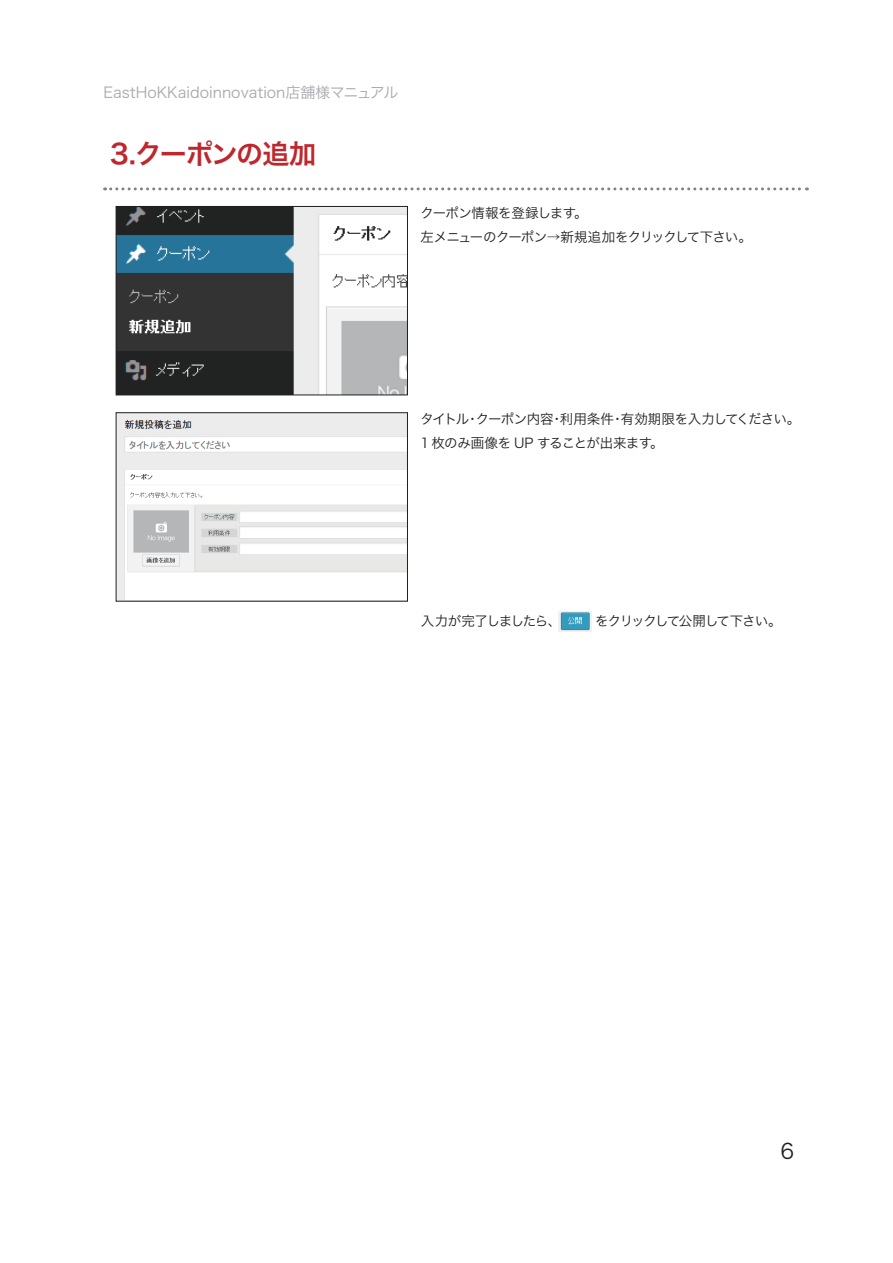
<style>
.page{position:relative;width:893px;height:1263px;background:#fff}
.page>*{position:absolute;margin:0;border:0;box-sizing:border-box;transform-origin:0 0}
.t1{font:27px "Hira Kaku Pro W6";letter-spacing:-.05em;color:#be272d}
.t2{font:21px "Hira Kaku Pro W3";color:#231f20}
.t3{font:15px "Hira Kaku Pro W3";color:#a8a9ad}
.t4{font:13.5px/23.7px "Hira Kaku Pro W3";letter-spacing:-.055em;color:#231f20}
.t5{font:13.5px "Hira Kaku Pro W3";letter-spacing:-.095em;color:#231f20}
</style>
<div class="page">
<svg style="left:105px;top:187px;width:702px;height:3px"></svg>
<img style="left:118px;top:208px;width:288px;height:185px">
<div style="left:116px;top:206px;width:292px;height:189px;border:1px solid #231f20"></div>
<img style="left:118px;top:414px;width:288px;height:185px">
<div style="left:116px;top:412px;width:292px;height:189px;border:1px solid #231f20"></div>
<img style="left:559px;top:611px;width:33px;height:20px">
<p class="t3" style="left:103px;top:81px;width:297px">EastHoKKaidoinnovation店舗様マニュアル</p>
<h1 class="t1" style="left:110px;top:131px;width:208px">3.クーポンの追加</h1>
<p class="t4" style="left:420px;top:201px;width:333px">クーポン情報を登録します<br>左メニューのクーポン→新規追加をクリックして下さい。</p>
<p class="t4" style="left:574px;top:201px;width:15px">。</p>
<p class="t4" style="left:476px;top:407px;width:79px">クーポン内容</p>
<p class="t4" style="left:560px;top:407px;width:56px">利用条件</p>
<p class="t4" style="left:621px;top:407px;width:181px">有効期限を入力してください。</p>
<p class="t4" style="left:420px;top:407px;width:50px">タイトル</p>
<p class="t4" style="left:466px;top:407px;width:15px">・</p>
<p class="t4" style="left:550px;top:407px;width:15px">・</p>
<p class="t4" style="left:611px;top:407px;width:15px">・</p>
<p class="t4" style="left:420px;top:430px;width:233px">1 枚のみ画像を UP することが出来ます</p>
<p class="t4" style="left:650px;top:430px;width:15px">。</p>
<p class="t5" style="left:421px;top:610px;width:362px">入力が完了しましたら、　　　をクリックして公開して下さい。</p>
<h2 class="t2" style="left:780px;top:1135px;width:15px">6</h2>
</div>
